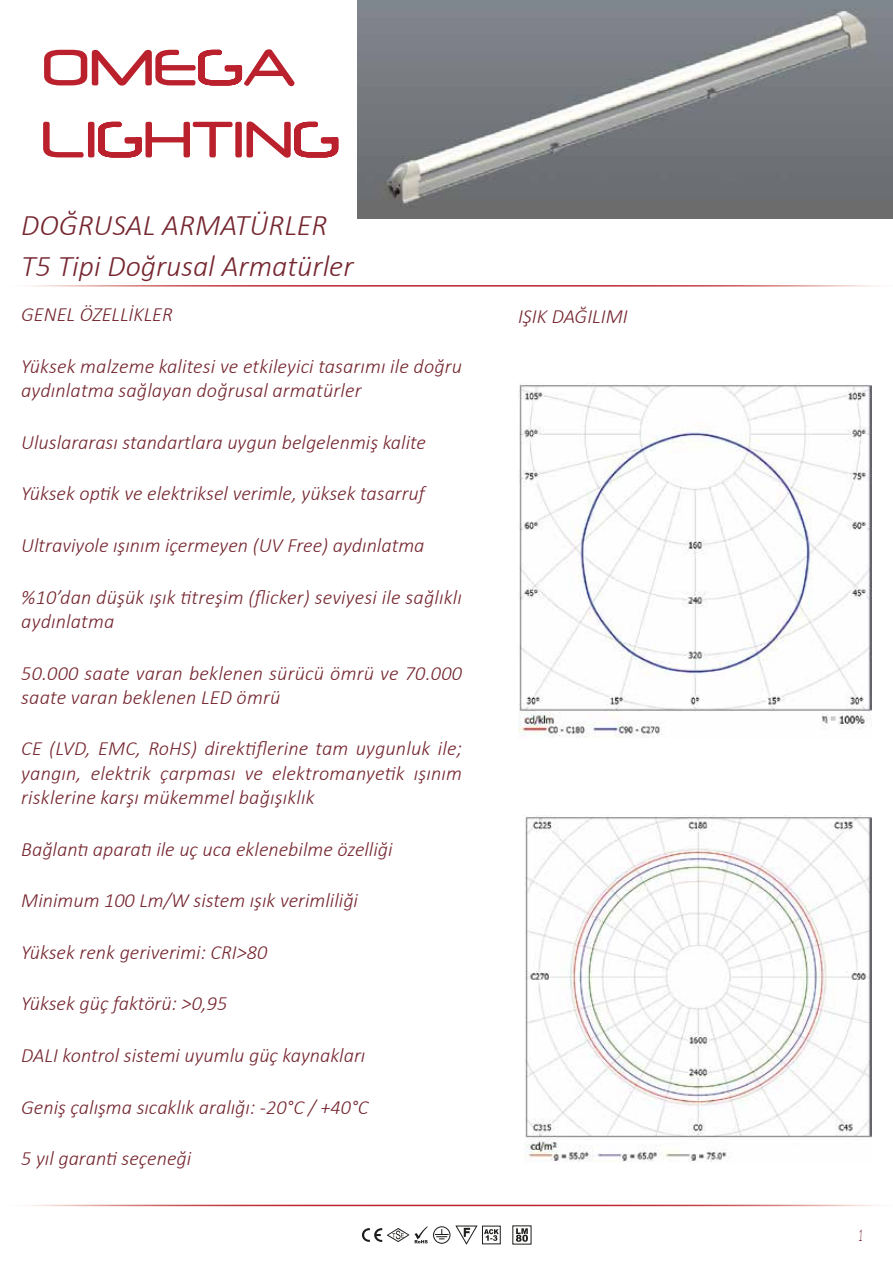
<style>
.page{position:relative;width:893px;height:1263px;background:#fff}
.page>*{position:absolute;margin:0;border:0;box-sizing:border-box;transform-origin:0 0}
.t1{font:60px/72px "Neuropol";color:#ba212c}
.t2{font:italic 300 30px "Calibri";color:#75262f}
.t3{font:italic 300 20.25px/24.3px "Calibri";color:#75262f}
.t4{font:italic 300 18px "Calibri";color:#75262f;scale:.42 1}
</style>
<div class="page">
<div style="left:482px;top:1226px;width:19px;height:18px;border:1px solid #1d1d1b"></div>
<svg style="left:484px;top:1229px;width:15px;height:12px"></svg>
<svg style="left:516px;top:1228px;width:12px;height:14px"></svg>
<svg style="left:362px;top:1225px;width:115px;height:19px"></svg>
<img style="left:518px;top:383px;width:354px;height:354px">
<img style="left:524px;top:815px;width:348px;height:347px">
<img style="left:358px;top:0;width:535px;height:218px">
<h1 class="t1" style="left:42px;top:30px;width:299px">OMEGA<br>LIGHTING</h1>
<h2 class="t2" style="left:21px;top:206px;width:308px">DOĞRUSAL ARMATÜRLER</h2>
<h2 class="t2" style="left:21px;top:248px;width:334px">T5 Tipi Doğrusal Armatürler</h2>
<p class="t3" style="left:21px;top:302px;width:153px">GENEL ÖZELLİKLER</p>
<p class="t3" style="left:21px;top:354px;width:442px">Yüksek malzeme kalitesi ve etkileyici tasarımı ile doğru aydınlatma sağlayan doğrusal armatürler</p>
<p class="t3" style="left:21px;top:430px;width:406px">Uluslararası standartlara uygun belgelenmiş kalite</p>
<p class="t3" style="left:21px;top:481px;width:405px">Yüksek optik ve elektriksel verimle, yüksek tasarruf</p>
<p class="t3" style="left:21px;top:533px;width:405px">Ultraviyole ışınım içermeyen (UV Free) aydınlatma</p>
<p class="t3" style="left:21px;top:584px;width:442px">%10’dan düşük ışık titreşim (flicker) seviyesi ile sağlıklı aydınlatma</p>
<p class="t3" style="left:21px;top:660px;width:442px">50.000 saate varan beklenen sürücü ömrü ve 70.000 saate varan beklenen LED ömrü</p>
<p class="t3" style="left:21px;top:736px;width:442px;text-align:justify">CE (LVD, EMC, RoHS) direktiflerine tam uygunluk ile; yangın, elektrik çarpması ve elektromanyetik ışınım risklerine karşı mükemmel bağışıklık</p>
<p class="t3" style="left:21px;top:836px;width:373px">Bağlantı aparatı ile uç uca eklenebilme özelliği</p>
<p class="t3" style="left:21px;top:888px;width:338px">Minimum 100 Lm/W sistem ışık verimliliği</p>
<p class="t3" style="left:21px;top:940px;width:248px">Yüksek renk geriverimi: CRI&gt;80</p>
<p class="t3" style="left:21px;top:991px;width:208px">Yüksek güç faktörü: &gt;0,95</p>
<p class="t3" style="left:21px;top:1043px;width:346px">DALI kontrol sistemi uyumlu güç kaynakları</p>
<p class="t3" style="left:21px;top:1094px;width:349px">Geniş çalışma sıcaklık aralığı: -20°C / +40°C</p>
<p class="t3" style="left:21px;top:1146px;width:172px">5 yıl garanti seçeneği</p>
<p class="t3" style="left:518px;top:304px;width:111px">IŞIK DAĞILIMI</p>
<p class="t4" style="left:859px;top:1224px;width:11px">1</p>
</div>
